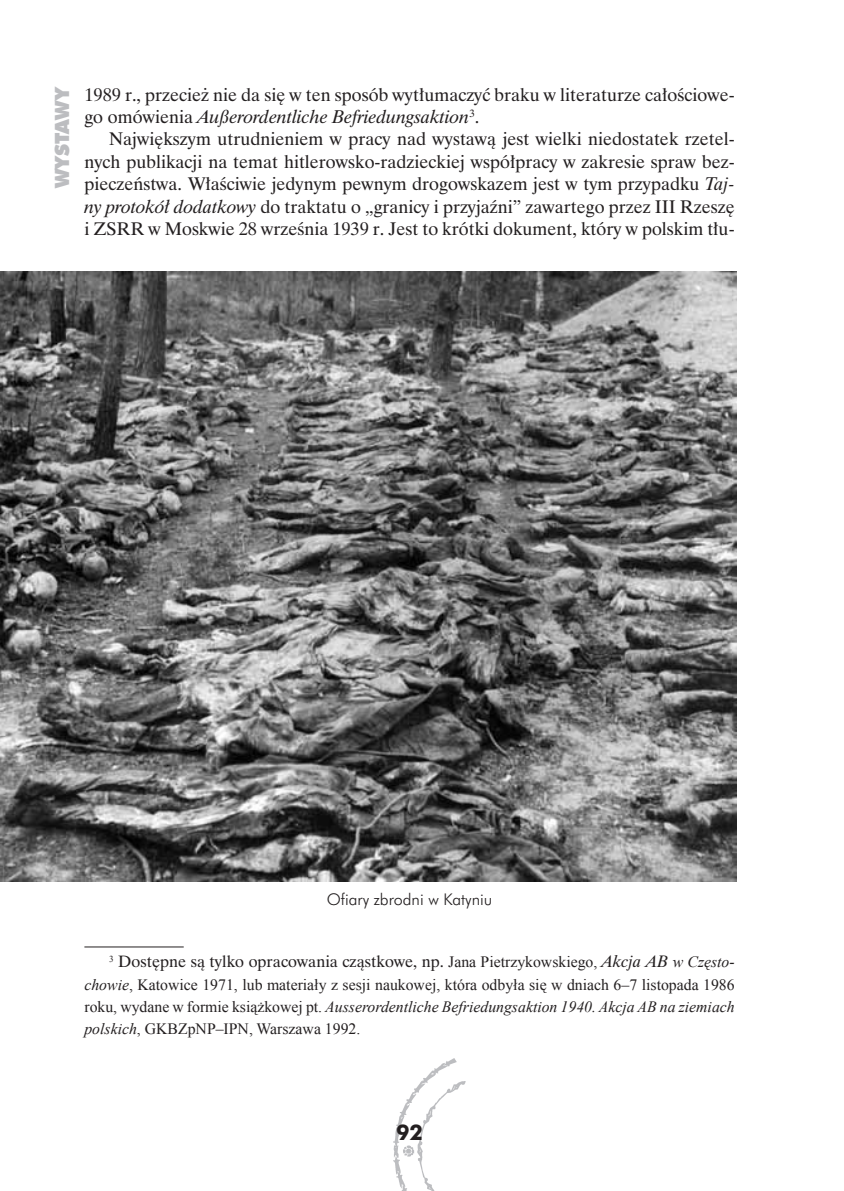
<style>
.page{position:relative;width:844px;height:1191px;background:#fff}
.page>*{position:absolute;margin:0;border:0;box-sizing:border-box;transform-origin:0 0}
.t1{font:700 21px "Futura PL";color:#231f20}
.t2{font:19.25px "Futura X Blk PL";color:#bcbdc0}
.t3{font:17.5px "Dutch 801 Rm PL";color:#231f20}
.t4{font:italic 17.5px "Dutch 801 Rm PL";color:#231f20}
.t5{font:15.75px/22.4px "Times New Roman";color:#231f20;text-align:justify}
.t6{font:15.75px "Futura Lt PL";color:#231f20}
.s1{font-style:normal}
.s2{font-style:italic}
.s3{font-family:"Dutch 801 Rm PL"}
.s4{font-family:"Dutch 801 Rm PL";font-style:italic}
</style>
<div class="page">
<img style="left:393px;top:1058px;width:72px;height:133px">
<hr style="left:84px;top:946px;width:100px;height:1px;background:#231f20">
<img style="left:0;top:271px;width:736px;height:611px">
<p class="t2" style="left:50px;top:188px;width:104px;rotate:-90deg">WYSTAWY</p>
<p class="t3" style="left:84px;top:83px;width:651px">1989 r., przecież nie da się w ten sposób wytłumaczyć braku w literaturze całościowe-</p>
<p class="t4" style="left:84px;top:105px;width:396px"><span class="s1">go omówienia</span> Außerordentliche Befriedungsaktion<sup>3</sup><span class="s1">.</span></p>
<p class="t3" style="left:109px;top:128px;width:627px">Największym utrudnieniem w pracy nad wystawą jest wielki niedostatek rzetel-</p>
<p class="t3" style="left:84px;top:150px;width:651px">nych publikacji na temat hitlerowsko-radzieckiej współpracy w zakresie spraw bez-</p>
<p class="t3" style="left:84px;top:173px;width:651px">pieczeństwa. Właściwie jedynym pewnym drogowskazem jest w tym przypadku <span class="s2">Taj-</span></p>
<p class="t3" style="left:84px;top:195px;width:651px"><span class="s2">ny protokół dodatkowy</span> do traktatu o „granicy i przyjaźni” zawartego przez III Rzeszę</p>
<p class="t3" style="left:84px;top:217px;width:651px">i ZSRR w Moskwie 28 września 1939 r. Jest to krótki dokument, który w polskim tłu-</p>
<p class="t6" style="left:327px;top:890px;width:167px">Ofiary zbrodni w Katyniu</p>
<p class="t5" style="left:84px;top:950px;width:651px;text-indent:25px"><sup>3</sup> <span class="s3">Dostępne są tylko opracowania cząstkowe, np.</span> Jana Pietrzykowskiego, <span class="s4">Akcja AB</span> <span class="s2">w Często&shy;chowie</span>, Katowice 1971, lub materiały z sesji naukowej, która odbyła się w dniach 6–7 listopada 1986 roku, wydane w formie książkowej pt. <span class="s2">Ausserordentliche Befriedungsaktion 1940. Akcja AB na ziemiach polskich</span>, GKBZpNP–IPN, Warszawa 1992.</p>
<p class="t1" style="left:396px;top:1118px;width:28px">92</p>
</div>
